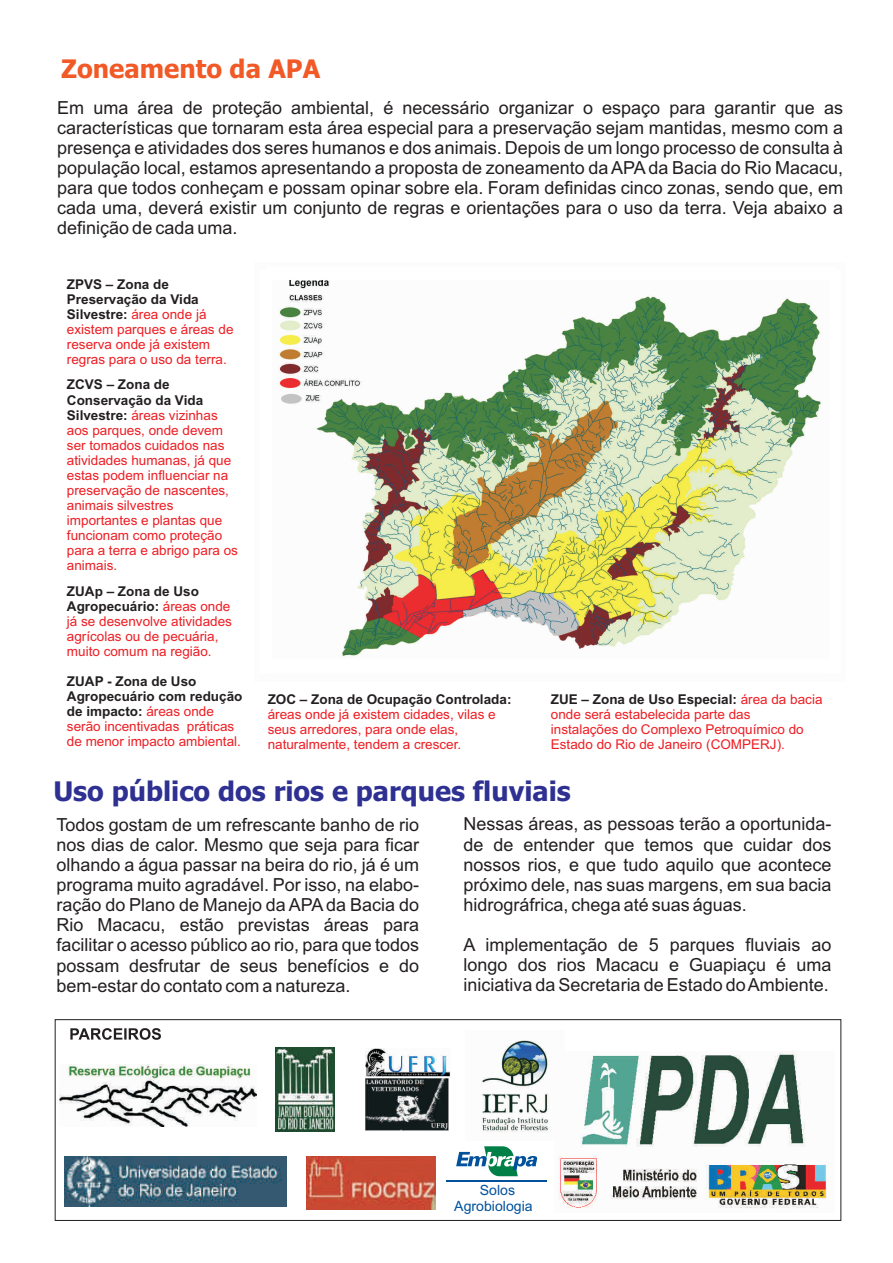
<style>
.page{position:relative;width:893px;height:1263px;background:#fff}
.page>*{position:absolute;margin:0;border:0;box-sizing:border-box;transform-origin:0 0}
.t1{font:700 27px "Tahoma";color:#2e3092}
.t2{font:700 25.5px "Tahoma";color:#f15927}
.t3{font:18px/20.1px "Arial";color:#231f20;text-align:justify}
.t4{font:14.1px/15.5px "Arial";color:#01519b;text-align:center}
.t5{font:13.5px/15.1px "Arial";color:#ee1d23}
.t6{font:700 13.5px/15.1px "Arial";color:#231f20}
.s1{font-weight:400;color:#ee1d23}
.s2{font-weight:700;color:#231f20}
</style>
<div class="page">
<div style="left:55px;top:1019px;width:786px;height:201px;border:1px solid #231f20"></div>
<img style="left:60px;top:1065px;width:197px;height:61px">
<img style="left:365px;top:1048px;width:86px;height:28px">
<img style="left:365px;top:1079px;width:83px;height:51px">
<img style="left:275px;top:1047px;width:59px;height:84px">
<svg style="left:70px;top:1028px;width:91px;height:12px"></svg>
<img style="left:64px;top:1157px;width:222px;height:49px">
<img style="left:307px;top:1156px;width:129px;height:53px">
<hr style="left:446px;top:1180px;width:101px;height:2px;background:#01519b">
<svg style="left:456px;top:1146px;width:81px;height:30px"></svg>
<img style="left:558px;top:1052px;width:269px;height:156px">
<img style="left:481px;top:1040px;width:84px;height:100px">
<svg style="left:278px;top:280px;width:543px;height:377px"></svg>
<h2 class="t2" style="left:61px;top:58px;width:260px">Zoneamento da APA</h2>
<p class="t3" style="left:57px;top:99px;width:787px">Em uma área de proteção ambiental, é necessário organizar o espaço para garantir que as características que tornaram esta área especial para a preservação sejam mantidas, mesmo com a presença e atividades dos seres humanos e dos animais. Depois de um longo processo de consulta à população local, estamos apresentando a proposta de zoneamento da APAda Bacia do Rio Macacu, para que todos conheçam e possam opinar sobre ela. Foram definidas cinco zonas, sendo que, em cada uma, deverá existir um conjunto de regras e orientações para o uso da terra. Veja abaixo a definição de cada uma.</p>
<p class="t6" style="left:67px;top:278px;width:141px">ZPVS – Zona de<br>Preservação da Vida<br>Silvestre: <span class="s1">área onde já</span></p>
<p class="t5" style="left:67px;top:323px;width:168px">existem parques e áreas de reserva onde já existem regras para o uso da terra.</p>
<p class="t6" style="left:67px;top:378px;width:152px">ZCVS – Zona de<br>Conservação da Vida<br>Silvestre: <span class="s1">áreas vizinhas</span></p>
<p class="t5" style="left:67px;top:424px;width:173px">aos parques, onde devem ser tomados cuidados nas atividades humanas, já que estas podem influenciar na preservação de nascentes, animais silvestres importantes e plantas que funcionam como proteção para a terra e abrigo para os animais.</p>
<p class="t6" style="left:67px;top:584px;width:165px">ZUAp – Zona de Uso<br>Agropecuário: <span class="s1">áreas onde</span></p>
<p class="t5" style="left:67px;top:615px;width:167px">já se desenvolve atividades agrícolas ou de pecuária, muito comum na região.</p>
<p class="t6" style="left:67px;top:675px;width:177px">ZUAP - Zona de Uso<br>Agropecuário com redução de impacto: <span class="s1">áreas onde</span></p>
<p class="t5" style="left:67px;top:720px;width:176px">serão incentivadas práticas de menor impacto ambiental.</p>
<p class="t6" style="left:268px;top:693px;width:245px">ZOC – Zona de Ocupação Controlada:</p>
<p class="t5" style="left:268px;top:708px;width:230px">áreas onde já existem cidades, vilas e seus arredores, para onde elas, naturalmente, tendem a crescer.</p>
<p class="t5" style="left:551px;top:692px;width:273px"><span class="s2">ZUE – Zona de Uso Especial:</span> área da bacia onde será estabelecida parte das<br>instalações do Complexo Petroquímico do Estado do Rio de Janeiro (COMPERJ).</p>
<h1 class="t1" style="left:53px;top:780px;width:519px">Uso público dos rios e parques fluviais</h1>
<p class="t3" style="left:56px;top:816px;width:364px">Todos gostam de um refrescante banho de rio nos dias de calor. Mesmo que seja para ficar olhando a água passar na beira do rio, já é um programa muito agradável. Por isso, na elabo&shy;ração do Plano de Manejo da APA da Bacia do Rio Macacu, estão previstas áreas para facilitar o acesso público ao rio, para que todos possam desfrutar de seus benefícios e do bem-estar do contato com a natureza.</p>
<p class="t3" style="left:464px;top:816px;width:369px">Nessas áreas, as pessoas terão a oportunida&shy;de de entender que temos que cuidar dos nossos rios, e que tudo aquilo que acontece próximo dele, nas suas margens, em sua bacia hidrográfrica, chega até suas águas.</p>
<p class="t3" style="left:464px;top:936px;width:369px">A implementação de 5 parques fluviais ao longo dos rios Macacu e Guapiaçu é uma iniciativa da Secretaria de Estado do Ambiente.</p>
<p class="t4" style="left:454px;top:1184px;width:80px">Solos<br>Agrobiologia</p>
</div>
